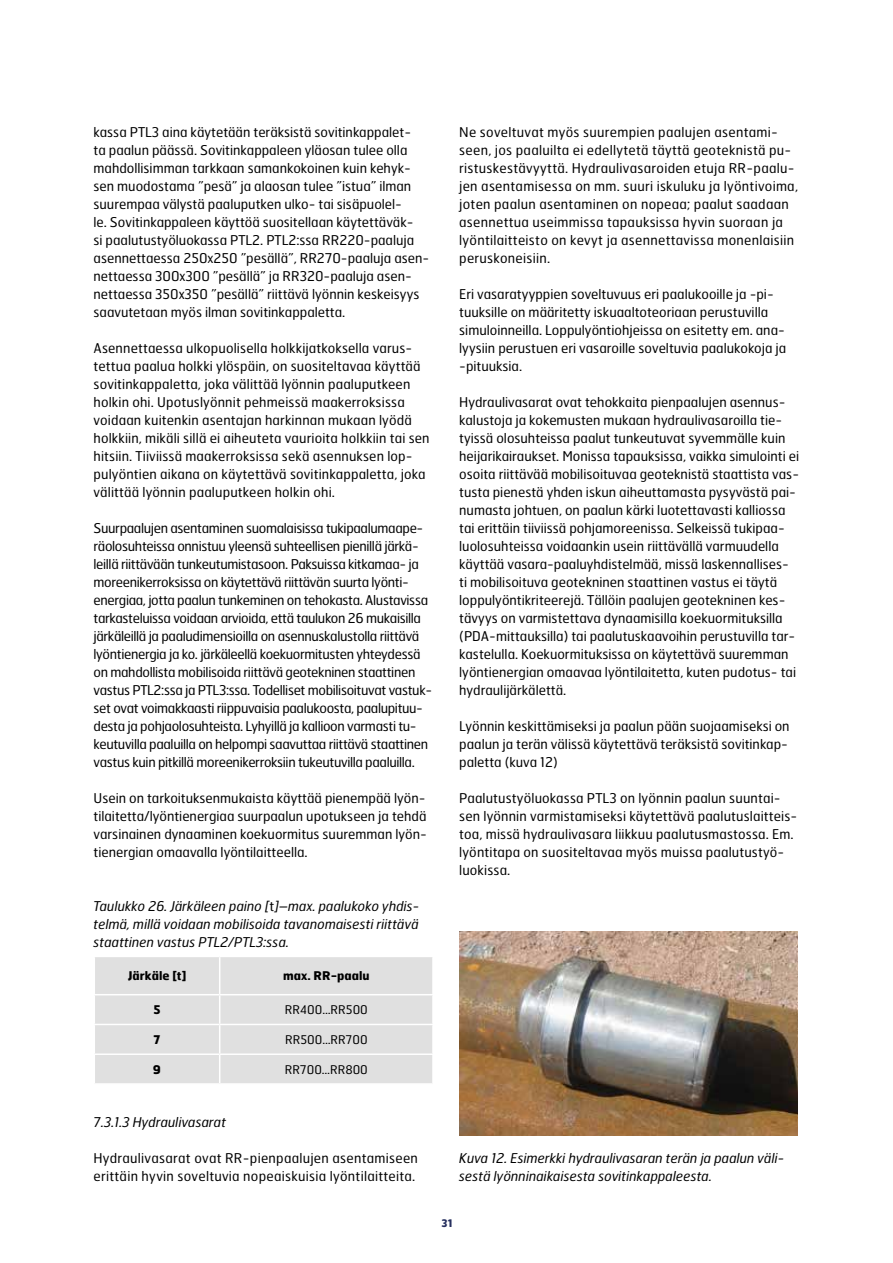
<style>
.page{position:relative;width:893px;height:1263px;background:#fff}
.page>*{position:absolute;margin:0;border:0;box-sizing:border-box;transform-origin:0 0}
.t1{font:13.5px/18px "Hermes FB";color:#000}
.t2{font:13.5px/18px "Hermes FB";letter-spacing:-.025em;color:#000}
.t3{font:13.5px/18px "Hermes FB";letter-spacing:.02em;color:#000}
.t4{font:italic 13.5px/18px "Hermes FB";color:#000;text-align:justify}
.t5{font:12px "Hermes FB";color:#000}
.t6{font:700 12px "Hermes FB";color:#000}
.t7{font:700 10.5px "Hermes FB";color:#262f5f}
.s1{font-style:normal}
</style>
<div class="page">
<div style="left:95px;top:957px;width:338px;height:126px;background:#e0e0e0"></div>
<img style="left:459px;top:931px;width:338px;height:205px">
<p class="t1" style="left:94px;top:123px;width:337px">kassa PTL3 aina käytetään teräksistä sovitinkappalet-<br>ta paalun päässä. Sovitinkappaleen yläosan tulee olla mahdollisimman tarkkaan samankokoinen kuin kehyk&shy;sen muodostama ”pesä” ja alaosan tulee ”istua” ilman suurempaa välystä paaluputken ulko- tai sisäpuolel-<br>le. Sovitinkappaleen käyttöä suositellaan käytettäväk-<br>si paalutustyöluokassa PTL2. PTL2:ssa RR220-paaluja asennettaessa 250x250 ”pesällä”, RR270-paaluja asen&shy;nettaessa 300x300 ”pesällä” ja RR320-paaluja asen&shy;nettaessa 350x350 ”pesällä” riittävä lyönnin keskeisyys saavutetaan myös ilman sovitinkappaletta.</p>
<p class="t1" style="left:94px;top:339px;width:338px">Asennettaessa ulkopuolisella holkkijatkoksella varus&shy;tettua paalua holkki ylöspäin, on suositeltavaa käyttää sovitinkappaletta, joka välittää lyönnin paaluputkeen holkin ohi. Upotuslyönnit pehmeissä maakerroksissa voidaan kuitenkin asentajan harkinnan mukaan lyödä holkkiin, mikäli sillä ei aiheuteta vaurioita holkkiin tai sen hitsiin. Tiiviissä maakerroksissa sekä asennuksen lop&shy;pulyöntien aikana on käytettävä sovitinkappaletta, joka välittää lyönnin paaluputkeen holkin ohi.</p>
<p class="t2" style="left:94px;top:519px;width:340px">Suurpaalujen asentaminen suomalaisissa tukipaalumaape&shy;räolosuhteissa onnistuu yleensä suhteellisen pienillä järkä&shy;leillä riittävään tunkeutumistasoon. Paksuissa kitkamaa- ja moreenikerroksissa on käytettävä riittävän suurta lyönti&shy;energiaa, jotta paalun tunkeminen on tehokasta. Alustavissa tarkasteluissa voidaan arvioida, että taulukon 26 mukaisilla järkäleillä ja paaludimensioilla on asennuskalustolla riittävä lyöntienergia ja ko. järkäleellä koekuormitusten yhteydessä on mahdollista mobilisoida riittävä geotekninen staattinen vastus PTL2:ssa ja PTL3:ssa. Todelliset mobilisoituvat vastuk&shy;set ovat voimakkaasti riippuvaisia paalukoosta, paalupituu&shy;desta ja pohjaolosuhteista. Lyhyillä ja kallioon varmasti tu&shy;keutuvilla paaluilla on helpompi saavuttaa riittävä staattinen vastus kuin pitkillä moreenikerroksiin tukeutuvilla paaluilla.</p>
<p class="t1" style="left:94px;top:789px;width:335px;text-align:justify">Usein on tarkoituksenmukaista käyttää pienempää lyön&shy;tilaitetta/lyöntienergiaa suurpaalun upotukseen ja tehdä varsinainen dynaaminen koekuormitus suuremman lyön&shy;tienergian omaavalla lyöntilaitteella.</p>
<p class="t4" style="left:94px;top:897px;width:328px">Taulukko 26. Järkäleen paino [<span class="s1">t</span>]–max. paalukoko yhdis&shy;telmä, millä voidaan mobilisoida tavanomaisesti riittävä staattinen vastus PTL2/PTL3:ssa.</p>
<p class="t6" style="left:128px;top:968px;width:60px">Järkäle [t]</p>
<p class="t6" style="left:283px;top:968px;width:88px">max. RR-paalu</p>
<p class="t6" style="left:153px;top:1002px;width:9px">5</p>
<p class="t5" style="left:285px;top:1002px;width:84px">RR400…RR500</p>
<p class="t6" style="left:153px;top:1032px;width:9px">7</p>
<p class="t5" style="left:285px;top:1032px;width:84px">RR500…RR700</p>
<p class="t6" style="left:153px;top:1061px;width:10px">9</p>
<p class="t5" style="left:285px;top:1062px;width:85px">RR700…RR800</p>
<p class="t3" style="left:459px;top:123px;width:340px">Ne soveltuvat myös suurempien paalujen asentami&shy;seen, jos paaluilta ei edellytetä täyttä geoteknistä pu&shy;ristuskestävyyttä. Hydraulivasaroiden etuja RR-paalu&shy;jen asentamisessa on mm. suuri iskuluku ja lyöntivoima, joten paalun asentaminen on nopeaa; paalut saadaan asennettua useimmissa tapauksissa hyvin suoraan ja lyöntilaitteisto on kevyt ja asennettavissa monenlaisiin peruskoneisiin.</p>
<p class="t1" style="left:459px;top:285px;width:328px">Eri vasaratyyppien soveltuvuus eri paalukooille ja -pi&shy;tuuksille on määritetty iskuaaltoteoriaan perustuvilla simuloinneilla. Loppulyöntiohjeissa on esitetty em. ana&shy;lyysiin perustuen eri vasaroille soveltuvia paalukokoja ja -pituuksia.</p>
<p class="t1" style="left:459px;top:393px;width:341px">Hydraulivasarat ovat tehokkaita pienpaalujen asennus&shy;kalustoja ja kokemusten mukaan hydraulivasaroilla tie&shy;tyissä olosuhteissa paalut tunkeutuvat syvemmälle kuin heijarikairaukset. Monissa tapauksissa, vaikka simulointi ei osoita riittävää mobilisoituvaa geoteknistä staattista vas&shy;tusta pienestä yhden iskun aiheuttamasta pysyvästä pai&shy;numasta johtuen, on paalun kärki luotettavasti kalliossa tai erittäin tiiviissä pohjamoreenissa. Selkeissä tukipaa&shy;luolosuhteissa voidaankin usein riittävällä varmuudella käyttää vasara-paaluyhdistelmää, missä laskennallises&shy;ti mobilisoituva geotekninen staattinen vastus ei täytä loppulyöntikriteerejä. Tällöin paalujen geotekninen kes&shy;tävyys on varmistettava dynaamisilla koekuormituksilla (PDA-mittauksilla) tai paalutuskaavoihin perustuvilla tar&shy;kastelulla. Koekuormituksissa on käytettävä suuremman lyöntienergian omaavaa lyöntilaitetta, kuten pudotus- tai hydraulijärkälettä.</p>
<p class="t1" style="left:459px;top:717px;width:332px">Lyönnin keskittämiseksi ja paalun pään suojaamiseksi on paalun ja terän välissä käytettävä teräksistä sovitinkap&shy;paletta (kuva 12)</p>
<p class="t1" style="left:459px;top:789px;width:340px">Paalutustyöluokassa PTL3 on lyönnin paalun suuntai&shy;sen lyönnin varmistamiseksi käytettävä paalutuslaitteis&shy;toa, missä hydraulivasara liikkuu paalutusmastossa. Em. lyöntitapa on suositeltavaa myös muissa paalutustyö&shy;luokissa.</p>
<p class="t4" style="left:94px;top:1113px;width:134px">7.3.1.3 Hydraulivasarat</p>
<p class="t3" style="left:94px;top:1149px;width:326px">Hydraulivasarat ovat RR-pienpaalujen asentamiseen erittäin hyvin soveltuvia nopeaiskuisia lyöntilaitteita.</p>
<p class="t4" style="left:459px;top:1149px;width:327px">Kuva 12. Esimerkki hydraulivasaran terän ja paalun väli&shy;sestä lyönninaikaisesta sovitinkappaleesta.</p>
<p class="t7" style="left:442px;top:1217px;width:12px">31</p>
</div>
